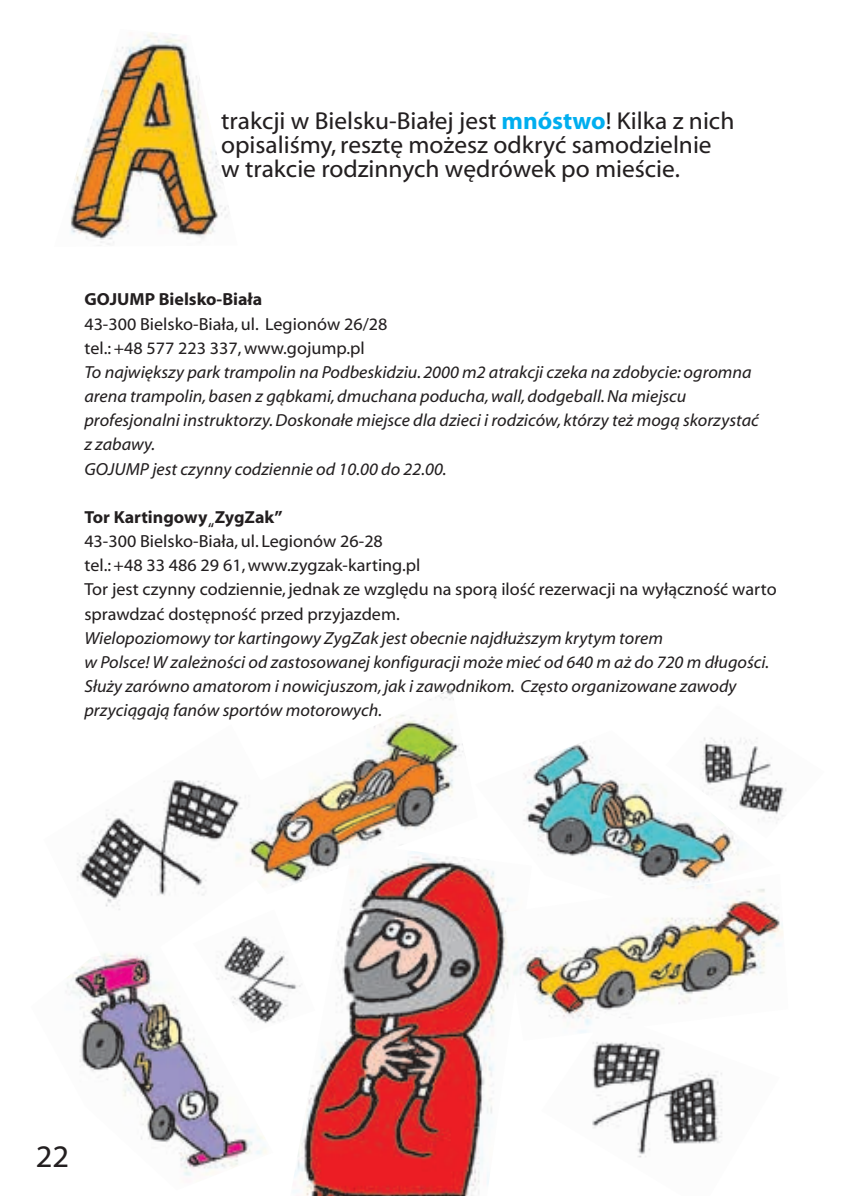
<style>
.page{position:relative;width:849px;height:1196px;background:#fff}
.page>*{position:absolute;margin:0;border:0;box-sizing:border-box;transform-origin:0 0}
.t1{font:31.5px "Myriad Web Pro";color:#231f20}
.t2{font:24.5px/24.2px "Myriad Web Pro";color:#231f20}
.t3{font:italic 17.5px/24.2px "Myriad Web Pro";color:#231f20}
.t4{font:17.5px/24.2px "Myriad Web Pro";color:#231f20}
.t5{font:700 17.5px "Myriad Web Pro";color:#231f20}
.s1{font-weight:700;color:#00aeef}
</style>
<div class="page">
<img style="left:70px;top:32px;width:159px;height:213px">
<img style="left:503px;top:882px;width:280px;height:131px">
<img style="left:549px;top:1013px;width:173px;height:145px">
<img style="left:526px;top:744px;width:213px;height:138px">
<img style="left:665px;top:737px;width:122px;height:101px">
<img style="left:81px;top:722px;width:418px;height:474px">
<img style="left:193px;top:909px;width:122px;height:124px">
<h2 class="t2" style="left:221px;top:110px;width:514px">trakcji w Bielsku-Bia³ej jest <span class="s1">mnóstwo</span>! Kilka z nich opisaliœmy, resztê mo¿esz odkryæ samodzielnie w trakcie rodzinnych wêdrówek po mieœcie.</h2>
<p class="t5" style="left:84px;top:292px;width:179px">GOJUMP Bielsko-Bia³a</p>
<p class="t4" style="left:84px;top:313px;width:304px">43-300 Bielsko-Bia³a, ul. Legionów 26/28 tel.: +48 577 223 337, www.gojump.pl</p>
<p class="t3" style="left:84px;top:361px;width:676px">To najwiêkszy park trampolin na Podbeskidziu. 2000 m2 atrakcji czeka na zdobycie: ogromna arena trampolin, basen z g¹bkami, dmuchana poducha, wall, dodgeball. Na miejscu profesjonalni instruktorzy. Doskona³e miejsce dla dzieci i rodziców, którzy te¿ mog¹ skorzystaæ z zabawy.<br>GOJUMP jest czynny codziennie od 10.00 do 22.00.</p>
<p class="t5" style="left:84px;top:509px;width:200px">Tor Kartingowy ZygZak”</p>
<p class="t4" style="left:84px;top:530px;width:693px">43-300 Bielsko-Bia³a, ul. Legionów 26-28<br>tel.: +48 33 486 29 61, www.zygzak-karting.pl<br>Tor jest czynny codziennie, jednak ze wzglêdu na spor¹ iloœæ rezerwacji na wy³¹cznoœæ warto sprawdzaæ dostêpnoœæ przed przyjazdem.</p>
<p class="t3" style="left:84px;top:627px;width:686px">Wielopoziomowy tor kartingowy ZygZak jest obecnie najd³u¿szym krytym torem<br>w Polsce! W zale¿noœci od zastosowanej konfiguracji mo¿e mieæ od 640 m a¿ do 720 m d³ugoœci.<br>S³u¿y zarówno amatorom i nowicjuszom, jak i zawodnikom. Czêsto organizowane zawody przyci¹gaj¹ fanów sportów motorowych.</p>
<p class="t4" style="left:208px;top:518px;width:8px">“</p>
<h1 class="t1" style="left:36px;top:1143px;width:35px">22</h1>
</div>
